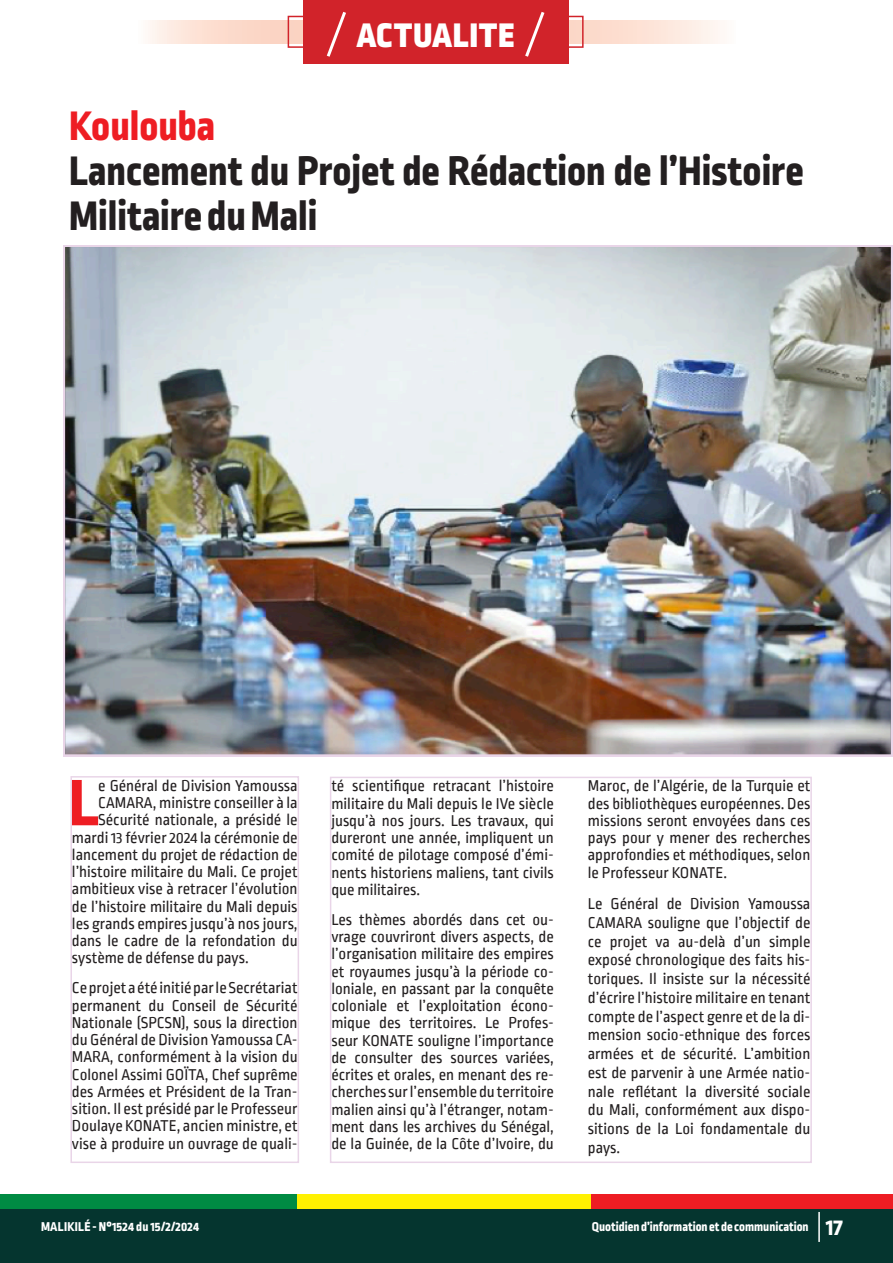
<style>
.page{position:relative;width:893px;height:1263px;background:#fff}
.page>*{position:absolute;margin:0;border:0;box-sizing:border-box;transform-origin:0 0}
.t1{font:800 69.15px "Ropa Sans Pro";color:#ee1d23}
.t2{font:800 43.5px/45px "Ropa Sans Pro";color:#231f20}
.t3{font:800 43.5px "Ropa Sans Pro";color:#ee1d23}
.t4{font:900 36px "Ropa Sans Pro";letter-spacing:.03em;color:#fff}
.t5{font:16.5px/17.2px "Ropa Sans PTT";color:#231f20;text-align:justify}
.t6{font:800 13.5px "Ropa Sans Pro";color:#fff}
.t7{font:800 13.5px "Ropa Sans Pro";letter-spacing:.02em;color:#fff}
.s1{font-size:24px}
</style>
<div class="page">
<div style="left:0;top:1195px;width:297px;height:17px;background:#008b43"></div>
<div style="left:297px;top:1195px;width:297px;height:17px;background:#fff101"></div>
<div style="left:592px;top:1195px;width:301px;height:17px;background:#ee1d23"></div>
<div style="left:0;top:1209px;width:893px;height:54px;background:#05352f"></div>
<hr style="left:818px;top:1212px;width:2px;height:30px;background:#fff">
<svg style="left:148px;top:21px;width:572px;height:23px;background:#fce0d4"></svg>
<div style="left:288px;top:16px;width:296px;height:32px;border:2px solid #d1232a"></div>
<div style="left:303px;top:0;width:265px;height:64px;background:#d1232a"></div>
<svg style="left:326px;top:11px;width:20px;height:46px"></svg>
<svg style="left:525px;top:11px;width:20px;height:46px"></svg>
<img style="left:65px;top:247px;width:827px;height:509px">
<div style="left:70px;top:776px;width:229px;height:387px;border:2px solid #e9d5e8"></div>
<div style="left:330px;top:777px;width:482px;height:386px;border:2px solid #e9d5e8"></div>
<p class="t4" style="left:357px;top:13px;width:159px">ACTUALITE</p>
<p class="t3" style="left:69px;top:100px;width:148px">Koulouba</p>
<p class="t2" style="left:69px;top:151px;width:736px">Lancement du Projet de Rédaction de l’Histoire<br>Militaire du Mali</p>
<p class="t1" style="left:69px;top:762px;width:32px">L</p>
<p class="t5" style="left:98px;top:778px;width:201px">e Général de Division Yamoussa</p>
<p class="t5" style="left:98px;top:795px;width:201px">CAMARA, ministre conseiller à la</p>
<p class="t5" style="left:98px;top:812px;width:201px">Sécurité nationale, a présidé le</p>
<p class="t5" style="left:72px;top:829px;width:227px">mardi 13 février 2024 la cérémonie de</p>
<p class="t5" style="left:72px;top:847px;width:227px">lancement du projet de rédaction de</p>
<p class="t5" style="left:72px;top:864px;width:227px">l’histoire militaire du Mali. Ce projet</p>
<p class="t5" style="left:72px;top:881px;width:227px">ambitieux vise à retracer l’évolution</p>
<p class="t5" style="left:72px;top:898px;width:227px">de l’histoire militaire du Mali depuis</p>
<p class="t5" style="left:72px;top:916px;width:227px">les grands empires jusqu’à nos jours,</p>
<p class="t5" style="left:72px;top:933px;width:227px">dans le cadre de la refondation du</p>
<p class="t5" style="left:72px;top:950px;width:178px">système de défense du pays.</p>
<p class="t5" style="left:72px;top:980px;width:227px">Ce projet a été initié par le Secrétariat permanent du Conseil de Sécurité Nationale (SPCSN), sous la direction du Général de Division Yamoussa CA-MARA, conformément à la vision du Colonel Assimi GOÏTA, Chef suprême des Armées et Président de la Tran&shy;sition. Il est présidé par le Professeur Doulaye KONATE, ancien ministre, et vise à produire un ouvrage de quali-</p>
<p class="t5" style="left:331px;top:778px;width:224px">té scientifique retracant l’histoire militaire du Mali depuis le IVe siècle jusqu’à nos jours. Les travaux, qui dureront une année, impliquent un comité de pilotage composé d’émi&shy;nents historiens maliens, tant civils que militaires.</p>
<p class="t5" style="left:331px;top:912px;width:224px">Les thèmes abordés dans cet ou&shy;vrage couvriront divers aspects, de l’organisation militaire des empires et royaumes jusqu’à la période co&shy;loniale, en passant par la conquête coloniale et l’exploitation écono&shy;mique des territoires. Le Profes&shy;seur KONATE souligne l’importance de consulter des sources variées, écrites et orales, en menant des re&shy;cherches sur l’ensemble du territoire malien ainsi qu’à l’étranger, notam&shy;ment dans les archives du Sénégal, de la Guinée, de la Côte d’Ivoire, du</p>
<p class="t5" style="left:588px;top:778px;width:224px">Maroc, de l’Algérie, de la Turquie et des bibliothèques européennes. Des missions seront envoyées dans ces pays pour y mener des recherches approfondies et méthodiques, selon le Professeur KONATE.</p>
<p class="t5" style="left:588px;top:895px;width:224px;line-height:18.8px">Le Général de Division Yamoussa CAMARA souligne que l’objectif de ce projet va au-delà d’un simple exposé chronologique des faits his&shy;toriques. Il insiste sur la nécessité d’écrire l’histoire militaire en tenant compte de l’aspect genre et de la di&shy;mension socio-ethnique des forces armées et de sécurité. L’ambition est de parvenir à une Armée natio&shy;nale reflétant la diversité sociale du Mali, conformément aux dispo&shy;sitions de la Loi fondamentale du pays.</p>
<p class="t7" style="left:41px;top:1219px;width:160px">MALIKILÉ - N°1524 du 15/2/2024</p>
<p class="t6" style="left:592px;top:1219px;width:252px">Quotidien d’information et de communication <span class="s1">17</span></p>
</div>
